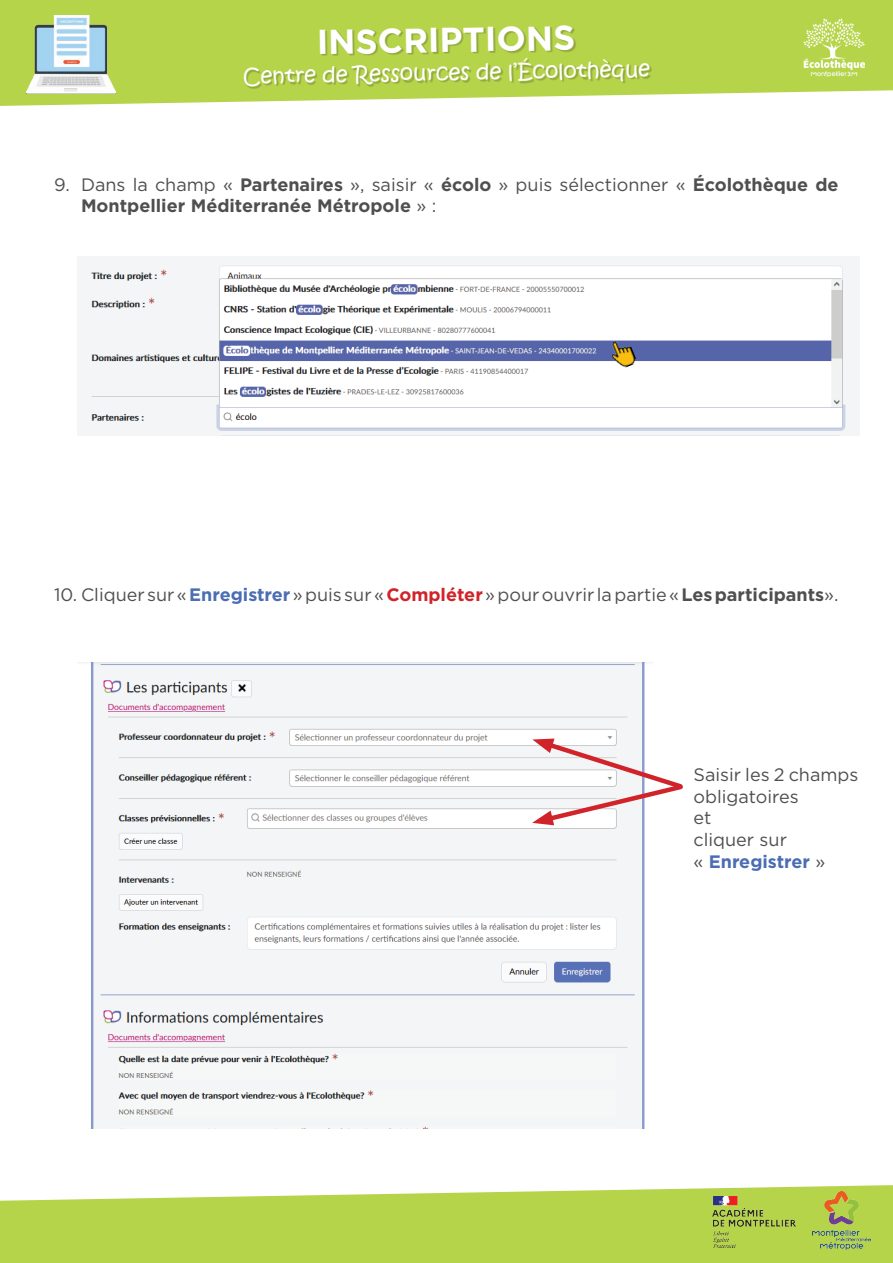
<style>
.page{position:relative;width:893px;height:1263px;background:#fff}
.page>*{position:absolute;margin:0;border:0;box-sizing:border-box;transform-origin:0 0}
.t1{font:700 34.5px "Gotham";color:#fff}
.t2{font:21px "Kristen ITC";color:#fff}
.t3{font:18px/21.6px "Gotham";color:#504f4f}
.t4{font:700 18px/21.6px "Gotham";color:#504f4f}
.s1{font-weight:400}
.s2{font-weight:700;color:#4b6db3}
.s3{font-weight:700;color:#d1232a}
.s4{font-weight:700}
</style>
<div class="page">
<svg style="left:0;top:0;width:893px;height:106px;fill:#b6d44a"></svg>
<img style="left:804px;top:19px;width:60px;height:58px">
<img style="left:26px;top:15px;width:90px;height:79px">
<svg style="left:0;top:1185px;width:893px;height:78px;fill:#b6d44a"></svg>
<img style="left:712px;top:1197px;width:83px;height:50px">
<img style="left:812px;top:1192px;width:58px;height:57px">
<div style="left:245px;top:27px;width:407px;height:62px;background:#231f20;opacity:.24"></div>
<img style="left:90px;top:663px;width:555px;height:465px">
<svg style="left:532px;top:738px;width:151px;height:87px"></svg>
<img style="left:78px;top:256px;width:781px;height:179px">
<img style="left:607px;top:337px;width:31px;height:34px">
<h1 class="t1" style="left:316px;top:19px;width:260px;rotate:-1deg">INSCRIPTIONS</h1>
<p class="t2" style="left:243px;top:63px;width:409px;rotate:-1deg">Centre de Ressources de l’Écolothèque</p>
<p class="t4" style="left:81px;top:173px;width:759px;text-indent:-27px"><span class="s1">9. Dans la champ «</span> Partenaires <span class="s1">», saisir «</span> écolo <span class="s1">» puis sélectionner «</span> Écolothèque de<br>Montpellier Méditerranée Métropole <span class="s1">» :</span></p>
<p class="t3" style="left:54px;top:583px;width:786px">10. Cliquer sur « <span class="s2">Enregistrer</span> » puis sur « <span class="s3">Compléter</span> » pour ouvrir la partie « <span class="s4">Les participants</span>».</p>
<p class="t3" style="left:693px;top:763px;width:167px">Saisir les 2 champs obligatoires<br>et<br>cliquer sur<br>« <span class="s2">Enregistrer</span> »</p>
</div>
